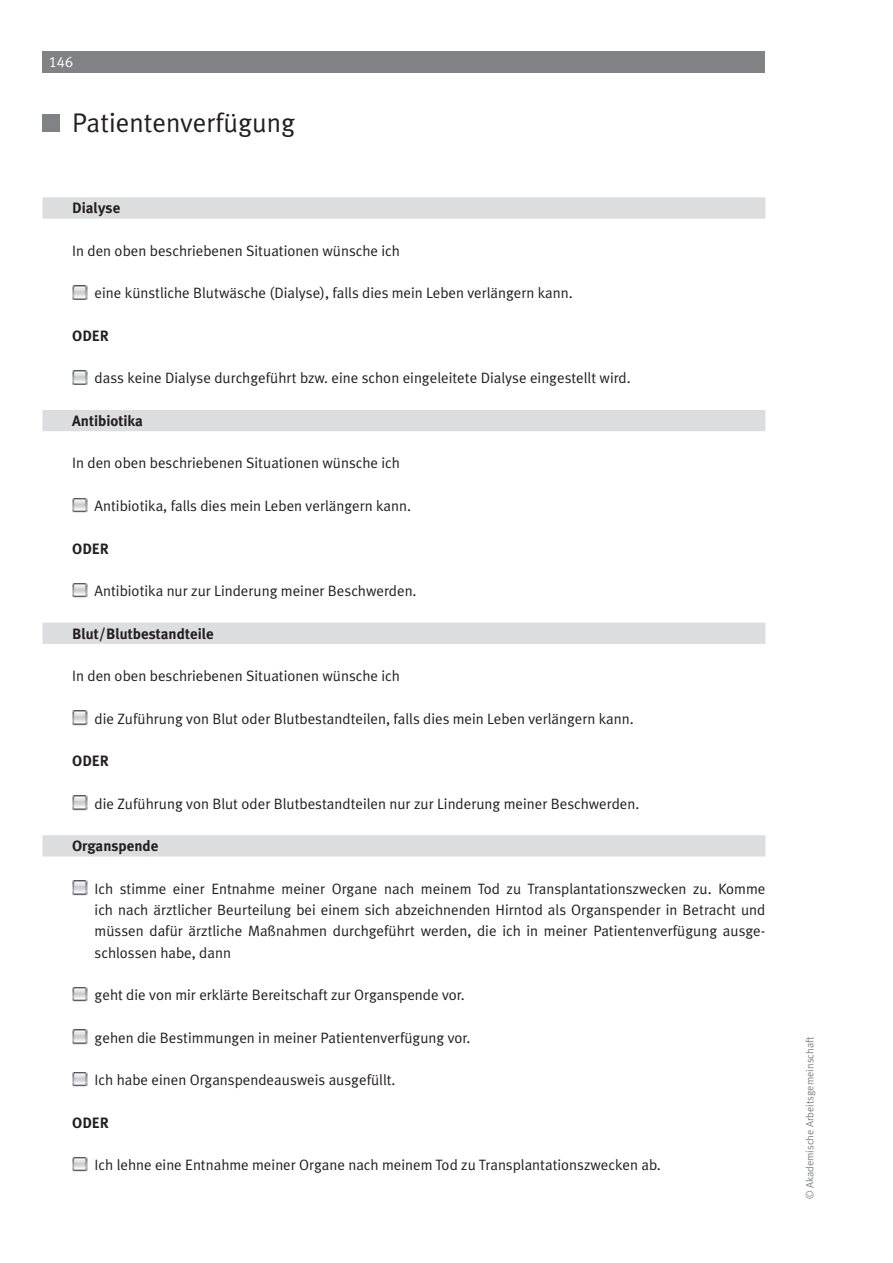
<style>
.page{position:relative;width:893px;height:1263px;background:#fff}
.page>*{position:absolute;margin:0;border:0;box-sizing:border-box;transform-origin:0 0}
.t1{font:27px "Meta Plus Normal";color:#231f20}
.t2{font:15px/21.3px "Meta Plus Normal";color:#231f20;text-align:justify}
.t3{font:700 15px "Meta Plus";color:#231f20}
.t4{font:15px "Meta Plus Normal Caps";color:#fff}
.t5{font:10.5px "Meta Plus Normal";color:#808285}
</style>
<div class="page">
<div style="left:42px;top:51px;width:723px;height:21px;background:#808285"></div>
<div style="left:42px;top:197px;width:723px;height:22px;background:#dcdddf"></div>
<div style="left:42px;top:410px;width:723px;height:21px;background:#dcdddf"></div>
<div style="left:42px;top:622px;width:723px;height:22px;background:#dcdddf"></div>
<div style="left:42px;top:835px;width:723px;height:21px;background:#dcdddf"></div>
<div style="left:42px;top:115px;width:17px;height:17px;background:#808285"></div>
<img style="left:72px;top:285px;width:15px;height:15px">
<img style="left:72px;top:370px;width:15px;height:15px">
<img style="left:72px;top:498px;width:15px;height:14px">
<img style="left:72px;top:583px;width:15px;height:14px">
<img style="left:72px;top:711px;width:15px;height:14px">
<img style="left:72px;top:796px;width:15px;height:14px">
<img style="left:72px;top:881px;width:15px;height:14px">
<img style="left:72px;top:987px;width:15px;height:14px">
<img style="left:72px;top:1030px;width:15px;height:14px">
<img style="left:72px;top:1072px;width:15px;height:14px">
<img style="left:72px;top:1157px;width:15px;height:14px">
<p class="t4" style="left:49px;top:53px;width:26px">146</p>
<h1 class="t1" style="left:72px;top:107px;width:224px">Patientenverfügung</h1>
<p class="t3" style="left:72px;top:199px;width:50px">Dialyse</p>
<p class="t2" style="left:72px;top:240px;width:329px">In den oben beschriebenen Situationen wünsche ich</p>
<p class="t2" style="left:95px;top:282px;width:480px">eine künstliche Blutwäsche (Dialyse), falls dies mein Leben verlängern kann.</p>
<p class="t3" style="left:72px;top:327px;width:38px">ODER</p>
<p class="t2" style="left:95px;top:367px;width:538px">dass keine Dialyse durchgeführt bzw. eine schon eingeleitete Dialyse eingestellt wird.</p>
<p class="t3" style="left:72px;top:412px;width:72px">Antibiotika</p>
<p class="t2" style="left:72px;top:452px;width:329px">In den oben beschriebenen Situationen wünsche ich</p>
<p class="t2" style="left:95px;top:495px;width:318px">Antibiotika, falls dies mein Leben verlängern kann.</p>
<p class="t3" style="left:72px;top:540px;width:38px">ODER</p>
<p class="t2" style="left:95px;top:580px;width:323px">Antibiotika nur zur Linderung meiner Beschwerden.</p>
<p class="t3" style="left:72px;top:625px;width:143px">Blut/Blutbestandteile</p>
<p class="t2" style="left:72px;top:665px;width:329px">In den oben beschriebenen Situationen wünsche ich</p>
<p class="t2" style="left:95px;top:707px;width:541px">die Zuführung von Blut oder Blutbestandteilen, falls dies mein Leben verlängern kann.</p>
<p class="t3" style="left:72px;top:752px;width:38px">ODER</p>
<p class="t2" style="left:95px;top:792px;width:546px">die Zuführung von Blut oder Blutbestandteilen nur zur Linderung meiner Beschwerden.</p>
<p class="t3" style="left:72px;top:837px;width:88px">Organspende</p>
<p class="t2" style="left:95px;top:878px;width:672px">Ich stimme einer Entnahme meiner Organe nach meinem Tod zu Transplantationszwecken zu. Komme ich nach ärztlicher Beurteilung bei einem sich abzeichnenden Hirntod als Organspender in Betracht und müssen dafür ärztliche Maßnahmen durchgeführt werden, die ich in meiner Patientenverfügung ausge&shy;schlossen habe, dann</p>
<p class="t2" style="left:95px;top:984px;width:372px">geht die von mir erklärte Bereitschaft zur Organspende vor.</p>
<p class="t2" style="left:95px;top:1026px;width:377px">gehen die Bestimmungen in meiner Patientenverfügung vor.</p>
<p class="t2" style="left:95px;top:1069px;width:302px">Ich habe einen Organspendeausweis ausgefüllt.</p>
<p class="t3" style="left:72px;top:1114px;width:38px">ODER</p>
<p class="t2" style="left:95px;top:1154px;width:568px">Ich lehne eine Entnahme meiner Organe nach meinem Tod zu Transplantationszwecken ab.</p>
<p class="t5" style="left:804px;top:1199px;width:164px;rotate:-90deg">© Akademische Arbeitsgemeinschaft</p>
</div>
